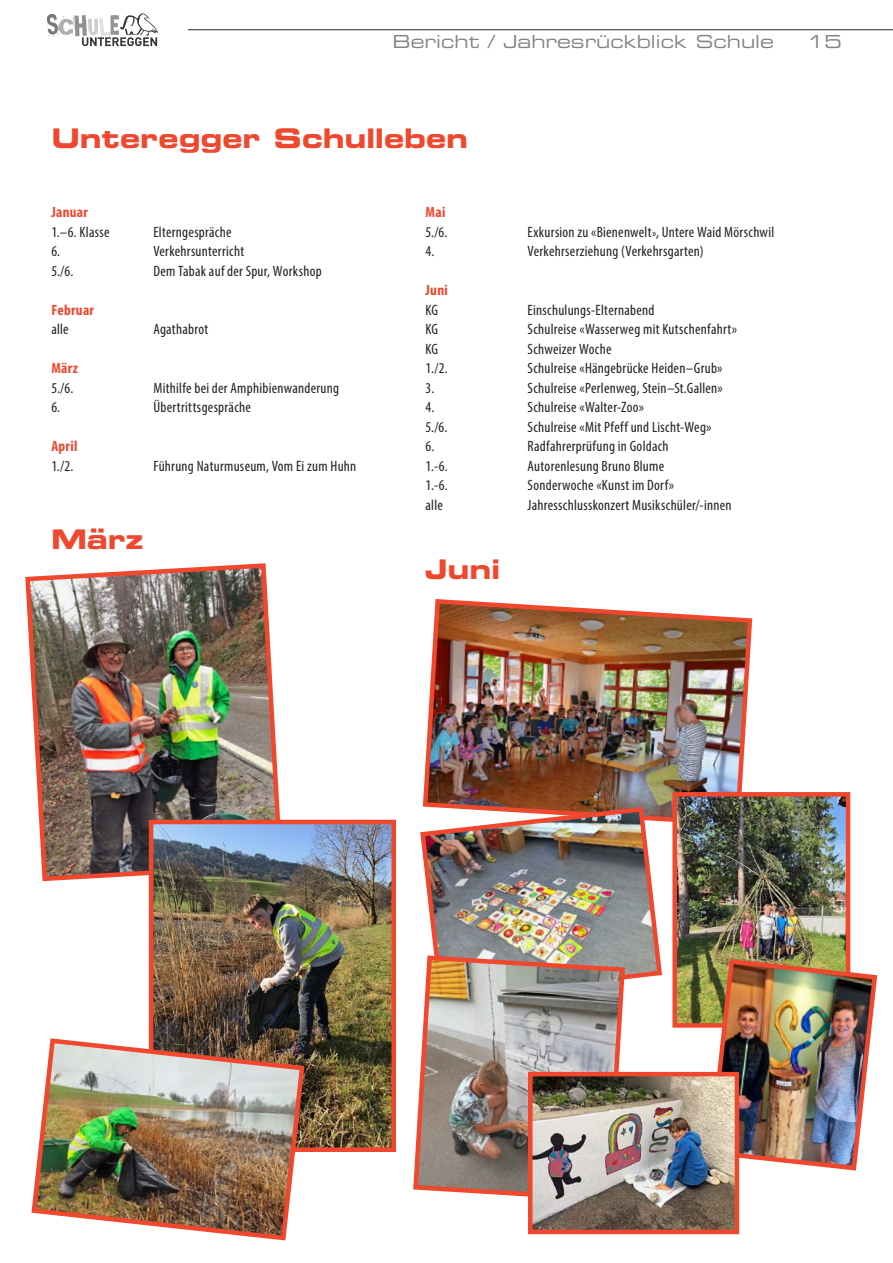
<style>
.page{position:relative;width:893px;height:1263px;background:#fff}
.page>*{position:absolute;margin:0;border:0;box-sizing:border-box;transform-origin:0 0}
.t1{font:27px "Eurostile LT Std Bold Ex 2";color:#ef482e}
.t2{font:18px "Eurostile LT Std Ex 2";color:#808285}
.t3{font:condensed 15px "Myriad Pro";letter-spacing:.02em;color:#231f20}
.t4{font:700 condensed 15px "Myriad Pro";letter-spacing:.02em;color:#ef482e}
.s1{font-size:12px}
</style>
<div class="page">
<hr style="left:0;top:30px;width:893px;height:1px;background:#231f20">
<div style="left:0;top:0;width:187px;height:51px;background:#fff"></div>
<svg style="left:47px;top:13px;width:111px;height:33px"></svg>
<img style="left:25px;top:563px;width:260px;height:320px">
<img style="left:154px;top:825px;width:237px;height:322px">
<div style="left:149px;top:820px;width:247px;height:332px;border:4px solid #ef482e"></div>
<img style="left:31px;top:1036px;width:276px;height:205px">
<img style="left:423px;top:599px;width:330px;height:223px">
<img style="left:677px;top:797px;width:168px;height:226px">
<div style="left:672px;top:792px;width:178px;height:236px;border:4px solid #ef482e"></div>
<img style="left:420px;top:804px;width:244px;height:175px">
<img style="left:706px;top:956px;width:172px;height:217px">
<img style="left:413px;top:953px;width:214px;height:244px">
<img style="left:533px;top:1077px;width:201px;height:152px">
<div style="left:528px;top:1072px;width:211px;height:162px;border:4px solid #ef482e"></div>
<p class="t2" style="left:393px;top:29px;width:383px">Bericht / Jahresrückblick Schule</p>
<p class="t2" style="left:807px;top:29px;width:36px">15</p>
<h1 class="t1" style="left:51px;top:119px;width:418px">Unteregger Schulleben</h1>
<p class="t4" style="left:51px;top:203px;width:38px">Januar</p>
<p class="t3" style="left:51px;top:223px;width:60px">1.–6. Klasse</p>
<p class="t3" style="left:153px;top:223px;width:80px">Elterngespräche</p>
<p class="t3" style="left:51px;top:242px;width:10px">6.</p>
<p class="t3" style="left:153px;top:242px;width:92px">Verkehrsunterricht</p>
<p class="t3" style="left:51px;top:262px;width:23px">5./6.</p>
<p class="t3" style="left:153px;top:262px;width:170px">Dem Tabak auf der Spur, Workshop</p>
<p class="t4" style="left:51px;top:300px;width:44px">Februar</p>
<p class="t3" style="left:51px;top:320px;width:19px">alle</p>
<p class="t3" style="left:153px;top:320px;width:56px">Agathabrot</p>
<p class="t4" style="left:51px;top:359px;width:28px">März</p>
<p class="t3" style="left:51px;top:379px;width:23px">5./6.</p>
<p class="t3" style="left:153px;top:379px;width:187px">Mithilfe bei der Amphibienwanderung</p>
<p class="t3" style="left:51px;top:398px;width:10px">6.</p>
<p class="t3" style="left:153px;top:398px;width:99px">Übertrittsgespräche</p>
<p class="t4" style="left:51px;top:437px;width:28px">April</p>
<p class="t3" style="left:51px;top:457px;width:24px">1./2.</p>
<p class="t3" style="left:153px;top:457px;width:204px">Führung Naturmuseum, Vom Ei zum Huhn</p>
<h1 class="t1" style="left:51px;top:521px;width:94px">März</h1>
<p class="t4" style="left:426px;top:203px;width:21px">Mai</p>
<p class="t3" style="left:426px;top:223px;width:23px">5./6.</p>
<p class="t3" style="left:528px;top:223px;width:248px">Exkursion zu «Bienenwelt<span class="s1">»</span>, Untere Waid Mörschwil</p>
<p class="t3" style="left:426px;top:242px;width:10px">4.</p>
<p class="t3" style="left:528px;top:242px;width:177px">Verkehrserziehung (Verkehrsgarten)</p>
<p class="t4" style="left:426px;top:281px;width:24px">Juni</p>
<p class="t3" style="left:426px;top:301px;width:14px">KG</p>
<p class="t3" style="left:528px;top:301px;width:128px">Einschulungs-Elternabend</p>
<p class="t3" style="left:426px;top:320px;width:14px">KG</p>
<p class="t3" style="left:528px;top:320px;width:211px">Schulreise «Wasserweg mit Kutschenfahrt»</p>
<p class="t3" style="left:426px;top:340px;width:14px">KG</p>
<p class="t3" style="left:528px;top:340px;width:85px">Schweizer Woche</p>
<p class="t3" style="left:426px;top:359px;width:24px">1./2.</p>
<p class="t3" style="left:528px;top:359px;width:196px">Schulreise «Hängebrücke Heiden–Grub»</p>
<p class="t3" style="left:426px;top:379px;width:10px">3.</p>
<p class="t3" style="left:528px;top:379px;width:197px">Schulreise «Perlenweg, Stein–St.Gallen»</p>
<p class="t3" style="left:426px;top:398px;width:10px">4.</p>
<p class="t3" style="left:528px;top:398px;width:118px">Schulreise «Walter-Zoo»</p>
<p class="t3" style="left:426px;top:418px;width:23px">5./6.</p>
<p class="t3" style="left:528px;top:418px;width:185px">Schulreise «Mit Pfeff und Lischt-Weg»</p>
<p class="t3" style="left:426px;top:437px;width:10px">6.</p>
<p class="t3" style="left:528px;top:437px;width:143px">Radfahrerprüfung in Goldach</p>
<p class="t3" style="left:426px;top:457px;width:24px">1.-6.</p>
<p class="t3" style="left:528px;top:457px;width:138px">Autorenlesung Bruno Blume</p>
<p class="t3" style="left:426px;top:476px;width:24px">1.-6.</p>
<p class="t3" style="left:528px;top:476px;width:148px">Sonderwoche «Kunst im Dorf»</p>
<p class="t3" style="left:426px;top:496px;width:19px">alle</p>
<p class="t3" style="left:528px;top:496px;width:205px">Jahresschlusskonzert Musikschüler/-innen</p>
<h1 class="t1" style="left:425px;top:550px;width:77px">Juni</h1>
</div>
